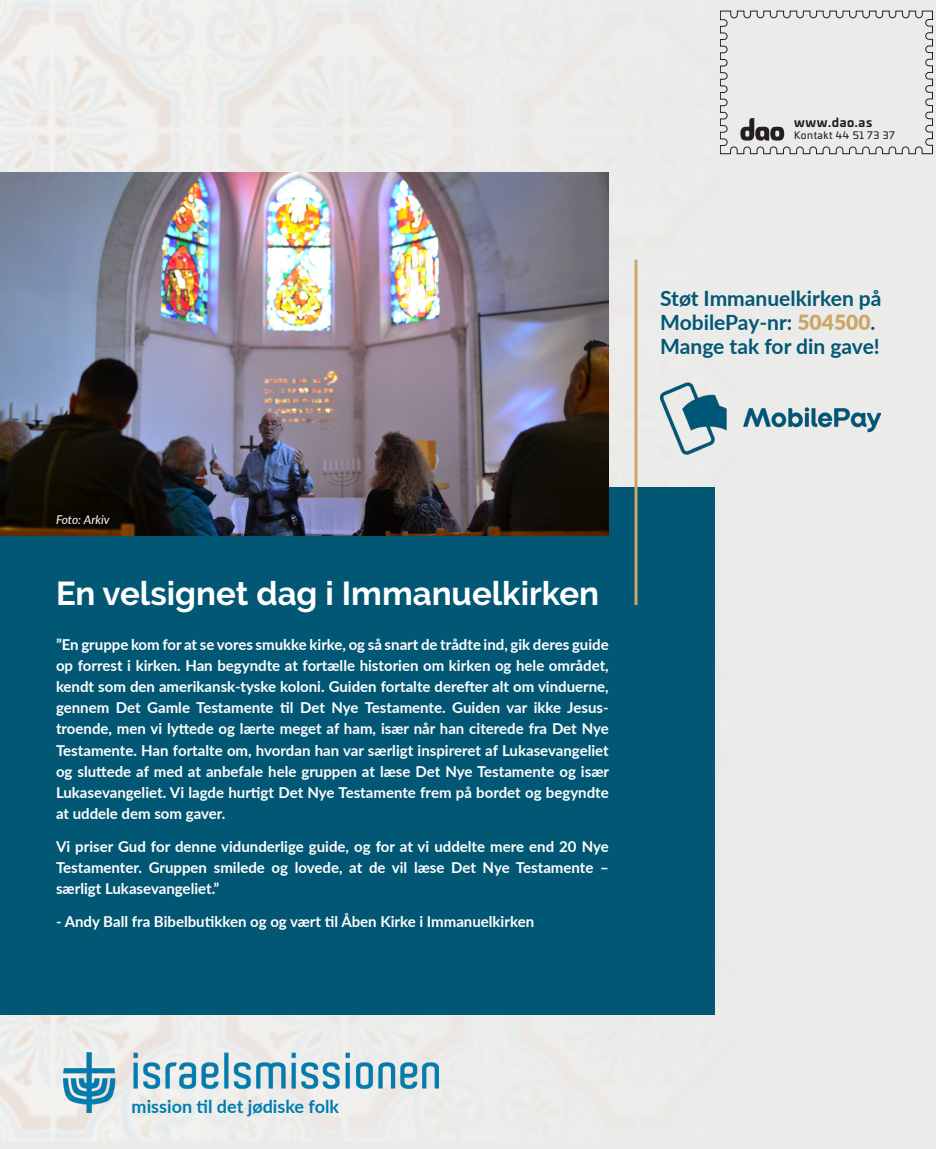
<style>
.page{position:relative;width:936px;height:1149px;background:#fff}
.page>*{position:absolute;margin:0;border:0;box-sizing:border-box;transform-origin:0 0}
.t1{font:700 33px "Raleway";color:#fff}
.t2{font:700 21px/24px "Lato";color:#025774}
.t3{font:700 18px "Lato";color:#007caf}
.t4{font:700 15px/21px "Lato";color:#fff;text-align:justify}
.t5{font:700 12.15px "Univia Pro";letter-spacing:.05em;color:#231f20}
.t6{font:italic 12px "Lato";color:#fff}
.t7{font:10.05px "Univia Pro";letter-spacing:.05em;color:#231f20}
.s1{font-weight:900;color:#cca668}
</style>
<div class="page">
<div style="left:0;top:0;width:935px;height:1148px;background:#ebebea"></div>
<img style="left:0;top:8px;width:770px;height:1128px">
<div style="left:0;top:487px;width:714px;height:527px;background:#025774"></div>
<img style="left:132px;top:1052px;width:306px;height:44px">
<img style="left:64px;top:1052px;width:55px;height:60px">
<svg style="left:720px;top:11px;width:212px;height:143px"></svg>
<img style="left:0;top:172px;width:608px;height:363px">
<img style="left:660px;top:377px;width:220px;height:82px">
<hr style="left:634px;top:259px;width:3px;height:345px;background:#cca668">
<p class="t5" style="left:794px;top:113px;width:79px">www.dao.as</p>
<p class="t7" style="left:794px;top:128px;width:102px">Kontakt 44 51 73 37</p>
<h2 class="t2" style="left:660px;top:285px;width:223px">Støt Immanuelkirken på<br>MobilePay-nr: <span class="s1">504500</span>.<br>Mange tak for din gave!</h2>
<p class="t6" style="left:56px;top:511px;width:55px">Foto: Arkiv</p>
<h1 class="t1" style="left:56px;top:574px;width:544px">En velsignet dag i Immanuelkirken</h1>
<p class="t4" style="left:56px;top:633px;width:554px">”En gruppe kom for at se vores smukke kirke, og så snart de trådte ind, gik deres guide op forrest i kirken. Han begyndte at fortælle historien om kirken og hele området, kendt som den amerikansk-tyske koloni. Guiden fortalte derefter alt om vinduerne, gennem Det Gamle Testamente til Det Nye Testamente. Guiden var ikke Jesus&shy;troende, men vi lyttede og lærte meget af ham, især når han citerede fra Det Nye Testamente. Han fortalte om, hvordan han var særligt inspireret af Lukasevangeliet og sluttede af med at anbefale hele gruppen at læse Det Nye Testamente og især Lukasevangeliet. Vi lagde hurtigt Det Nye Testamente frem på bordet og begyndte at uddele dem som gaver.</p>
<p class="t4" style="left:56px;top:834px;width:554px">Vi priser Gud for denne vidunderlige guide, og for at vi uddelte mere end 20 Nye Testamenter. Gruppen smilede og lovede, at de vil læse Det Nye Testamente – særligt Lukasevangeliet.”</p>
<p class="t4" style="left:56px;top:909px;width:479px">- Andy Ball fra Bibelbutikken og og vært til Åben Kirke i Immanuelkirken</p>
<p class="t3" style="left:132px;top:1092px;width:209px">mission til det jødiske folk</p>
</div>
